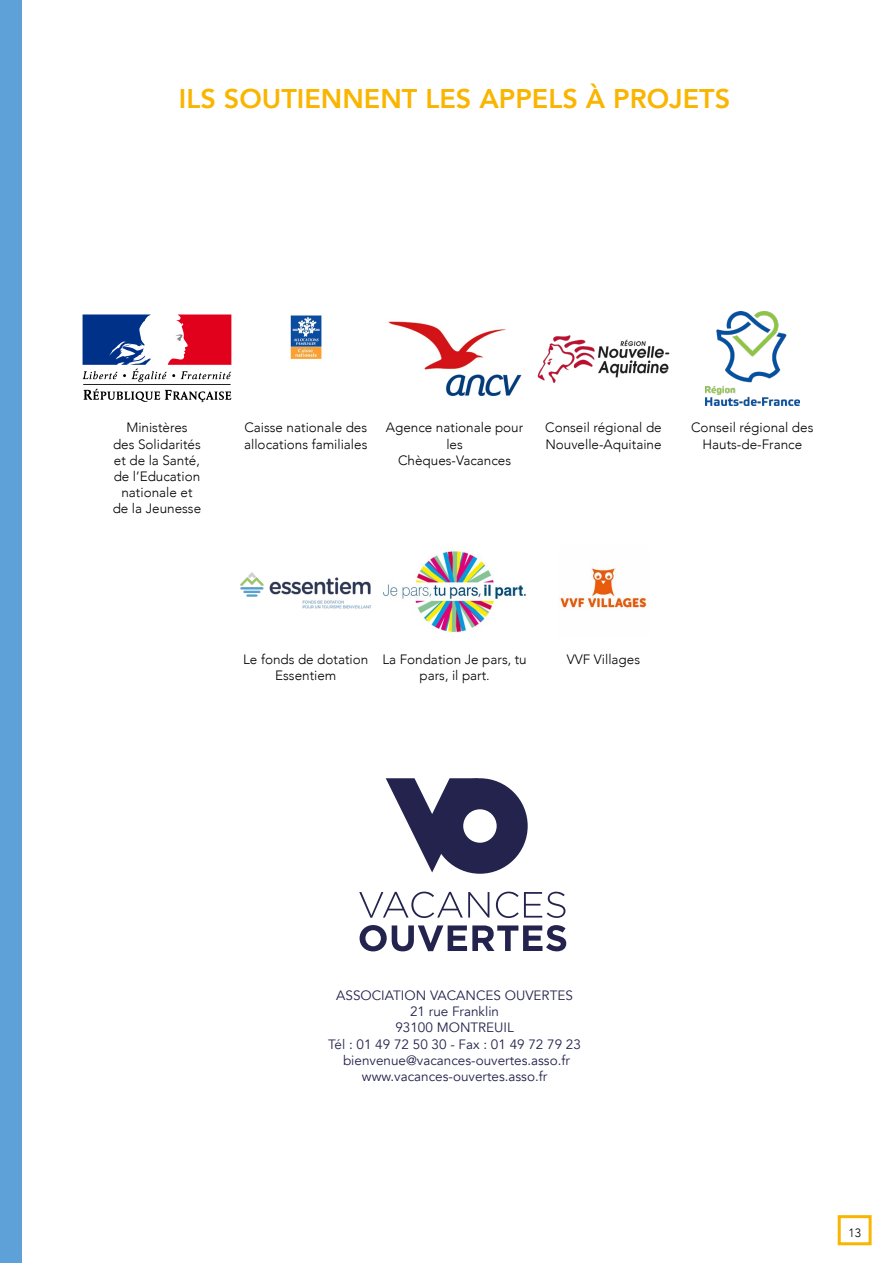
<style>
.page{position:relative;width:893px;height:1263px;background:#fff}
.page>*{position:absolute;margin:0;border:0;box-sizing:border-box;transform-origin:0 0}
.t1{font:800 27px "Avenir";color:#f9b500}
.t2{font:300 13.5px/16.2px "Avenir";color:#000;text-align:center}
.t3{font:13.5px/16.2px "Avenir";color:#24234d;text-align:center}
.t4{font:300 12px "Avenir";color:#000}
</style>
<div class="page">
<div style="left:0;top:0;width:21px;height:1263px;background:#5ea1d8"></div>
<div style="left:838px;top:1215px;width:34px;height:30px;border:3px solid #f9b500"></div>
<svg style="left:83px;top:314px;width:148px;height:88px"></svg>
<img style="left:290px;top:315px;width:32px;height:45px">
<img style="left:388px;top:321px;width:134px;height:76px">
<img style="left:537px;top:335px;width:133px;height:48px">
<img style="left:705px;top:312px;width:94px;height:93px">
<svg style="left:386px;top:778px;width:142px;height:96px"></svg>
<svg style="left:359px;top:891px;width:130px;height:27px"></svg>
<svg style="left:496px;top:891px;width:69px;height:27px"></svg>
<svg style="left:360px;top:925px;width:206px;height:26px"></svg>
<img style="left:240px;top:572px;width:132px;height:37px">
<img style="left:382px;top:550px;width:144px;height:83px">
<img style="left:560px;top:567px;width:88px;height:42px">
<h1 class="t1" style="left:179px;top:77px;width:553px">ILS SOUTIENNENT LES APPELS À PROJETS</h1>
<p class="t2" style="left:113px;top:420px;width:90px">Ministères<br>des Solidarités et de la Santé, de l’Education nationale et de la Jeunesse</p>
<p class="t2" style="left:244px;top:420px;width:125px;text-align:left">Caisse nationale des allocations familiales</p>
<p class="t2" style="left:386px;top:420px;width:139px">Agence nationale pour les<br>Chèques-Vacances</p>
<p class="t2" style="left:545px;top:420px;width:118px;text-align:left">Conseil régional de<br>Nouvelle-Aquitaine</p>
<p class="t2" style="left:691px;top:420px;width:124px">Conseil régional des<br>Hauts-de-France</p>
<p class="t2" style="left:243px;top:651px;width:127px">Le fonds de dotation<br>Essentiem</p>
<p class="t2" style="left:382px;top:651px;width:146px">La Fondation Je pars, tu pars, il part.</p>
<p class="t2" style="left:567px;top:651px;width:75px">VVF Villages</p>
<p class="t3" style="left:328px;top:987px;width:254px">ASSOCIATION VACANCES OUVERTES<br>21 rue Franklin<br>93100 MONTREUIL<br>Tél : 01 49 72 50 30 - Fax : 01 49 72 79 23 bienvenue@vacances-ouvertes.asso.fr www.vacances-ouvertes.asso.fr</p>
<p class="t4" style="left:848px;top:1226px;width:14px">13</p>
</div>
